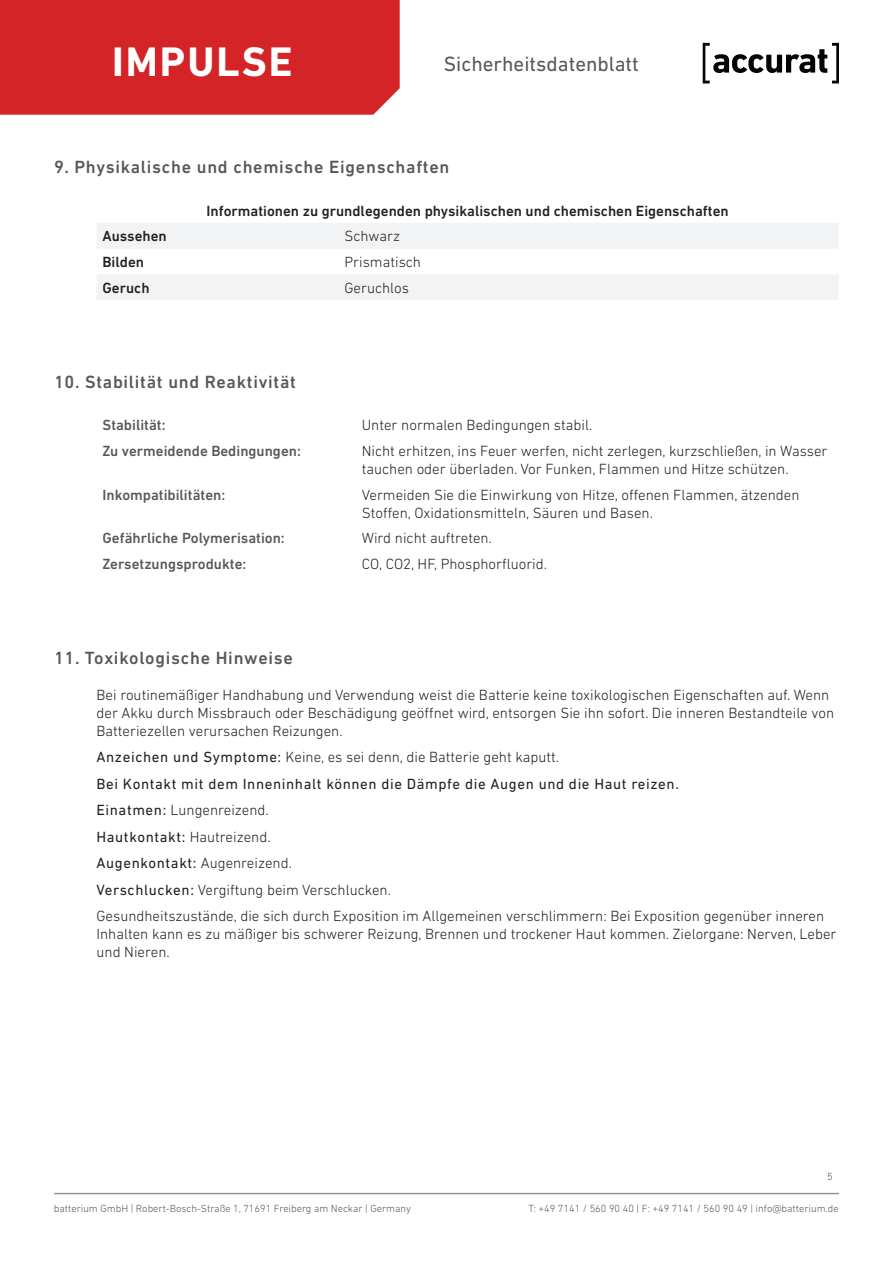
<style>
.page{position:relative;width:893px;height:1263px;background:#fff}
.page>*{position:absolute;margin:0;border:0;box-sizing:border-box;transform-origin:0 0}
.t1{font:700 42px "DIN Next LT Pro";letter-spacing:.05em;color:#fff}
.t2{font:21px "DIN Next LT Pro";color:#57585a}
.t3{font:500 18px "DIN Next LT Pro";letter-spacing:.04em;color:#57585a}
.t4{font:300 15px/26.5px "DIN Next LT Pro";color:#231f20}
.t5{font:500 15px "DIN Next LT Pro";color:#57585a}
.t6{font:500 15px "DIN Next LT Pro";color:#231f20}
.t7{font:300 10.5px "DIN Next LT Pro";color:#57585a}
.s1{font-weight:400}
</style>
<div class="page">
<hr style="left:54px;top:1193px;width:785px;height:1px;background:#939598">
<svg style="left:703px;top:43px;width:136px;height:40px"></svg>
<div style="left:0;top:0;width:400px;height:115px;background:#d42428"></div>
<svg style="left:97px;top:223px;width:742px;height:77px;fill:#f2f3f4"></svg>
<h1 class="t1" style="left:112px;top:37px;width:182px">IMPULSE</h1>
<h2 class="t2" style="left:444px;top:52px;width:196px">Sicherheitsdatenblatt</h2>
<p class="t3" style="left:54px;top:157px;width:397px">9. Physikalische und chemische Eigenschaften</p>
<p class="t6" style="left:207px;top:202px;width:524px">Informationen zu grundlegenden physikalischen und chemischen Eigenschaften</p>
<p class="t6" style="left:103px;top:228px;width:66px">Aussehen</p>
<p class="t4" style="left:344px;top:223px;width:57px">Schwarz</p>
<p class="t6" style="left:103px;top:253px;width:43px">Bilden</p>
<p class="t4" style="left:344px;top:249px;width:78px">Prismatisch</p>
<p class="t6" style="left:103px;top:279px;width:49px">Geruch</p>
<p class="t4" style="left:344px;top:274px;width:66px">Geruchlos</p>
<p class="t3" style="left:54px;top:371px;width:243px">10. Stabilität und Reaktivität</p>
<p class="t5" style="left:103px;top:416px;width:65px">Stabilität:</p>
<p class="t4" style="left:362px;top:412px;width:232px">Unter normalen Bedingungen stabil.</p>
<p class="t5" style="left:103px;top:442px;width:200px">Zu vermeidende Bedingungen:</p>
<p class="t4" style="left:362px;top:442px;width:467px;line-height:18px">Nicht erhitzen, ins Feuer werfen, nicht zerlegen, kurzschließen, in Wasser tauchen oder überladen. Vor Funken, Flammen und Hitze schützen.</p>
<p class="t5" style="left:103px;top:486px;width:124px">Inkompatibilitäten:</p>
<p class="t4" style="left:362px;top:485px;width:439px;line-height:18px">Vermeiden Sie die Einwirkung von Hitze, offenen Flammen, ätzenden<br>Stoffen, Oxidationsmitteln, Säuren und Basen.</p>
<p class="t5" style="left:103px;top:529px;width:184px">Gefährliche Polymerisation:</p>
<p class="t4" style="left:362px;top:525px;width:132px">Wird nicht auftreten.</p>
<p class="t5" style="left:103px;top:555px;width:145px">Zersetzungsprodukte:</p>
<p class="t4" style="left:362px;top:550px;width:187px">CO, CO2, HF, Phosphorfluorid.</p>
<p class="t3" style="left:54px;top:647px;width:240px">11. Toxikologische Hinweise</p>
<p class="t4" style="left:97px;top:685px;width:739px;line-height:18px">Bei routinemäßiger Handhabung und Verwendung weist die Batterie keine toxikologischen Eigenschaften auf. Wenn der Akku durch Missbrauch oder Beschädigung geöffnet wird, entsorgen Sie ihn sofort. Die inneren Bestandteile von<br>Batteriezellen verursachen Reizungen.</p>
<p class="t4" style="left:97px;top:744px;width:729px"><span class="s1">Anzeichen und Symptome:</span> Keine, es sei denn, die Batterie geht kaputt.<br><span class="s1">Bei Kontakt mit dem Inneninhalt können die Dämpfe die Augen und die Haut reizen.<br>Einatmen:</span> Lungenreizend.<br><span class="s1">Hautkontakt:</span> Hautreizend.<br><span class="s1">Augenkontakt:</span> Augenreizend.<br><span class="s1">Verschlucken:</span> Vergiftung beim Verschlucken.<br>Gesundheitszustände, die sich durch Exposition im Allgemeinen verschlimmern: Bei Exposition gegenüber inneren</p>
<p class="t4" style="left:97px;top:925px;width:741px;line-height:18px">Inhalten kann es zu mäßiger bis schwerer Reizung, Brennen und trockener Haut kommen. Zielorgane: Nerven, Leber und Nieren.</p>
<p class="t7" style="left:827px;top:1170px;width:7px">5</p>
<p class="t7" style="left:54px;top:1202px;width:359px">batterium GmbH | Robert-Bosch-Straße 1, 71691 Freiberg am Neckar | Germany</p>
<p class="t7" style="left:528px;top:1202px;width:312px">T: +49 7141 / 560 90 40 | F: +49 7141 / 560 90 49 | info@batterium.de</p>
</div>
